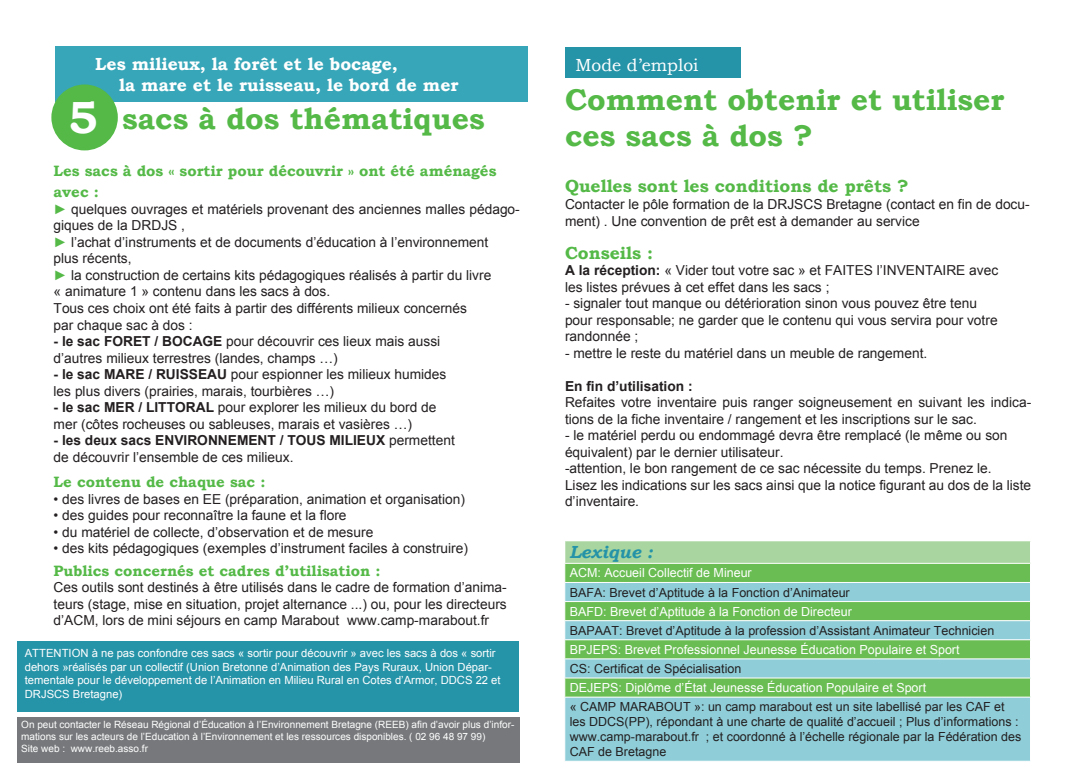
<style>
.page{position:relative;width:1088px;height:780px;background:#fff}
.page>*{position:absolute;margin:0;border:0;box-sizing:border-box;transform-origin:0 0}
.t1{font:700 30px/36px "Bookman Old Style";color:#54b947}
.t2{font:700 17.5px/21px "Bookman Old Style";color:#fff}
.t3{font:700 17.5px "Bookman Old Style";color:#54b947}
.t4{font:17.5px "Bookman Old Style";color:#fff}
.t5{font:italic 700 17.5px "Bookman Old Style";color:#2593a8}
.t6{font:700 15px/21px "Bookman Old Style";color:#54b947}
.t7{font:13.75px/16.5px "Arial";color:#231f20}
.t8{font:700 13.75px "Arial";color:#231f20}
.t9{font:12.5px/15px "Arial";color:#231f20}
.t10{font:12.5px "Arial";color:#fff}
.t11{font:11.25px/13.5px "Arial";color:#fff}
.t12{font:10px/12px "Arial";color:#fff}
.s1{font-size:45px;color:#fff}
.s2{color:#54b947}
.s3{font-weight:700}
</style>
<div class="page">
<div style="left:55px;top:46px;width:472px;height:56px;background:#37a6b8"></div>
<div style="left:51px;top:84px;width:67px;height:66px;background:#54b947;border-radius:50%"></div>
<div style="left:565px;top:47px;width:176px;height:31px;background:#2593a8"></div>
<div style="left:565px;top:540px;width:465px;height:23px;background:#a9d6a0"></div>
<div style="left:565px;top:564px;width:465px;height:18px;background:#69bd52"></div>
<svg style="left:565px;top:583px;width:465px;height:177px;background:#84c9af"></svg>
<hr style="left:564px;top:540px;width:467px;height:1px;background:#fff">
<hr style="left:564px;top:601px;width:467px;height:1px;background:#fff">
<hr style="left:564px;top:620px;width:467px;height:1px;background:#fff">
<hr style="left:564px;top:639px;width:467px;height:1px;background:#fff">
<hr style="left:564px;top:658px;width:467px;height:1px;background:#fff">
<hr style="left:564px;top:677px;width:467px;height:1px;background:#fff">
<svg style="left:564px;top:563px;width:1px;height:133px"></svg>
<hr style="left:564px;top:696px;width:467px;height:1px;background:#fff">
<div style="left:18px;top:641px;width:501px;height:70px;background:#2593a8"></div>
<div style="left:18px;top:717px;width:502px;height:45px;background:#76787b"></div>
<p class="t2" style="left:119px;top:53px;width:341px;text-indent:-24px">Les milieux, la forêt et le bocage,<br>la mare et le ruisseau, le bord de mer</p>
<h1 class="t1" style="left:68px;top:100px;width:418px"><span class="s1">5</span> sacs à dos thématiques</h1>
<p class="t6" style="left:54px;top:161px;width:444px">Les sacs à dos « sortir pour découvrir » ont été aménagés avec :</p>
<p class="t7" style="left:54px;top:201px;width:468px"><span class="s2">►</span> quelques ouvrages et matériels provenant des anciennes malles pédago&shy;giques de la DRDJS ,<br><span class="s2">►</span> l’achat d’instruments et de documents d’éducation à l’environnement<br>plus récents,<br><span class="s2">►</span> la construction de certains kits pédagogiques réalisés à partir du livre<br>« animature 1 » contenu dans les sacs à dos.<br>Tous ces choix ont été faits à partir des différents milieux concernés<br>par chaque sac à dos :</p>
<p class="t7" style="left:54px;top:333px;width:388px"><span class="s3">- le sac FORET / BOCAGE</span> pour découvrir ces lieux mais aussi d’autres milieux terrestres (landes, champs …)</p>
<p class="t7" style="left:54px;top:366px;width:394px"><span class="s3">- le sac MARE / RUISSEAU</span> pour espionner les milieux humides les plus divers (prairies, marais, tourbières …)</p>
<p class="t7" style="left:54px;top:399px;width:384px"><span class="s3">- le sac MER / LITTORAL</span> pour explorer les milieux du bord de mer (côtes rocheuses ou sableuses, marais et vasières …)</p>
<p class="t7" style="left:54px;top:432px;width:403px"><span class="s3">- les deux sacs ENVIRONNEMENT / TOUS MILIEUX</span> permettent de découvrir l’ensemble de ces milieux.</p>
<p class="t6" style="left:54px;top:471px;width:213px">Le contenu de chaque sac :</p>
<p class="t7" style="left:54px;top:490px;width:413px">• des livres de bases en EE (préparation, animation et organisation)</p>
<p class="t7" style="left:54px;top:507px;width:294px">• des guides pour reconnaître la faune et la flore</p>
<p class="t7" style="left:54px;top:523px;width:321px">• du matériel de collecte, d’observation et de mesure</p>
<p class="t7" style="left:54px;top:540px;width:416px">• des kits pédagogiques (exemples d’instrument faciles à construire)</p>
<p class="t6" style="left:54px;top:560px;width:328px">Publics concernés et cadres d’utilisation :</p>
<p class="t7" style="left:54px;top:579px;width:455px;text-align:justify">Ces outils sont destinés à être utilisés dans le cadre de formation d’anima&shy;teurs (stage, mise en situation, projet alternance ...) ou, pour les directeurs d’ACM, lors de mini séjours en camp Marabout www.camp-marabout.fr</p>
<p class="t11" style="left:25px;top:646px;width:477px">ATTENTION à ne pas confondre ces sacs « sortir pour découvrir » avec les sacs à dos « sortir dehors »réalisés par un collectif (Union Bretonne d’Animation des Pays Ruraux, Union Dépar&shy;tementale pour le développement de l’Animation en Milieu Rural en Cotes d’Armor, DDCS 22 et DRJSCS Bretagne)</p>
<p class="t12" style="left:21px;top:718px;width:495px">On peut contacter le Réseau Régional d’Éducation à l’Environnement Bretagne (REEB) afin d’avoir plus d’infor&shy;mations sur les acteurs de l’Education à l’Environnement et les ressources disponibles. ( 02 96 48 97 99)<br>Site web : www.reeb.asso.fr</p>
<p class="t4" style="left:575px;top:53px;width:124px">Mode d’emploi</p>
<h1 class="t1" style="left:565px;top:82px;width:441px">Comment obtenir et utiliser ces sacs à dos ?</h1>
<p class="t3" style="left:565px;top:174px;width:345px">Quelles sont les conditions de prêts ?</p>
<p class="t7" style="left:565px;top:196px;width:466px">Contacter le pôle formation de la DRJSCS Bretagne (contact en fin de docu&shy;ment) . Une convention de prêt est à demander au service</p>
<p class="t3" style="left:565px;top:240px;width:90px">Conseils :</p>
<p class="t7" style="left:565px;top:262px;width:435px"><span class="s3">A la réception:</span> « Vider tout votre sac » et FAITES l’INVENTAIRE avec les listes prévues à cet effet dans les sacs ;</p>
<p class="t7" style="left:565px;top:295px;width:434px">- signaler tout manque ou détérioration sinon vous pouvez être tenu pour responsable; ne garder que le contenu qui vous servira pour votre randonnée ;</p>
<p class="t7" style="left:565px;top:344px;width:364px">- mettre le reste du matériel dans un meuble de rangement.</p>
<p class="t8" style="left:565px;top:376px;width:129px">En fin d’utilisation :</p>
<p class="t7" style="left:565px;top:394px;width:468px">Refaites votre inventaire puis ranger soigneusement en suivant les indica&shy;tions de la fiche inventaire / rangement et les inscriptions sur le sac.</p>
<p class="t7" style="left:565px;top:427px;width:468px">- le matériel perdu ou endommagé devra être remplacé (le même ou son équivalent) par le dernier utilisateur.<br>-attention, le bon rangement de ce sac nécessite du temps. Prenez le.<br>Lisez les indications sur les sacs ainsi que la notice figurant au dos de la liste d’inventaire.</p>
<p class="t5" style="left:570px;top:539px;width:84px">Lexique :</p>
<p class="t10" style="left:570px;top:565px;width:183px">ACM: Accueil Collectif de Mineur</p>
<p class="t9" style="left:570px;top:584px;width:281px">BAFA: Brevet d’Aptitude à la Fonction d’Animateur</p>
<p class="t10" style="left:570px;top:603px;width:284px">BAFD: Brevet d’Aptitude à la Fonction de Directeur</p>
<p class="t9" style="left:570px;top:623px;width:426px">BAPAAT: Brevet d’Aptitude à la profession d’Assistant Animateur Technicien</p>
<p class="t10" style="left:570px;top:641px;width:391px">BPJEPS: Brevet Professionnel Jeunesse Éducation Populaire et Sport</p>
<p class="t9" style="left:570px;top:661px;width:173px">CS: Certificat de Spécialisation</p>
<p class="t10" style="left:570px;top:679px;width:358px">DEJEPS: Diplôme d’État Jeunesse Éducation Populaire et Sport</p>
<p class="t9" style="left:570px;top:699px;width:453px">« CAMP MARABOUT »: un camp marabout est un site labellisé par les CAF et les DDCS(PP), répondant à une charte de qualité d’accueil ; Plus d’informations : www.camp-marabout.fr ; et coordonné à l’échelle régionale par la Fédération des CAF de Bretagne</p>
</div>
